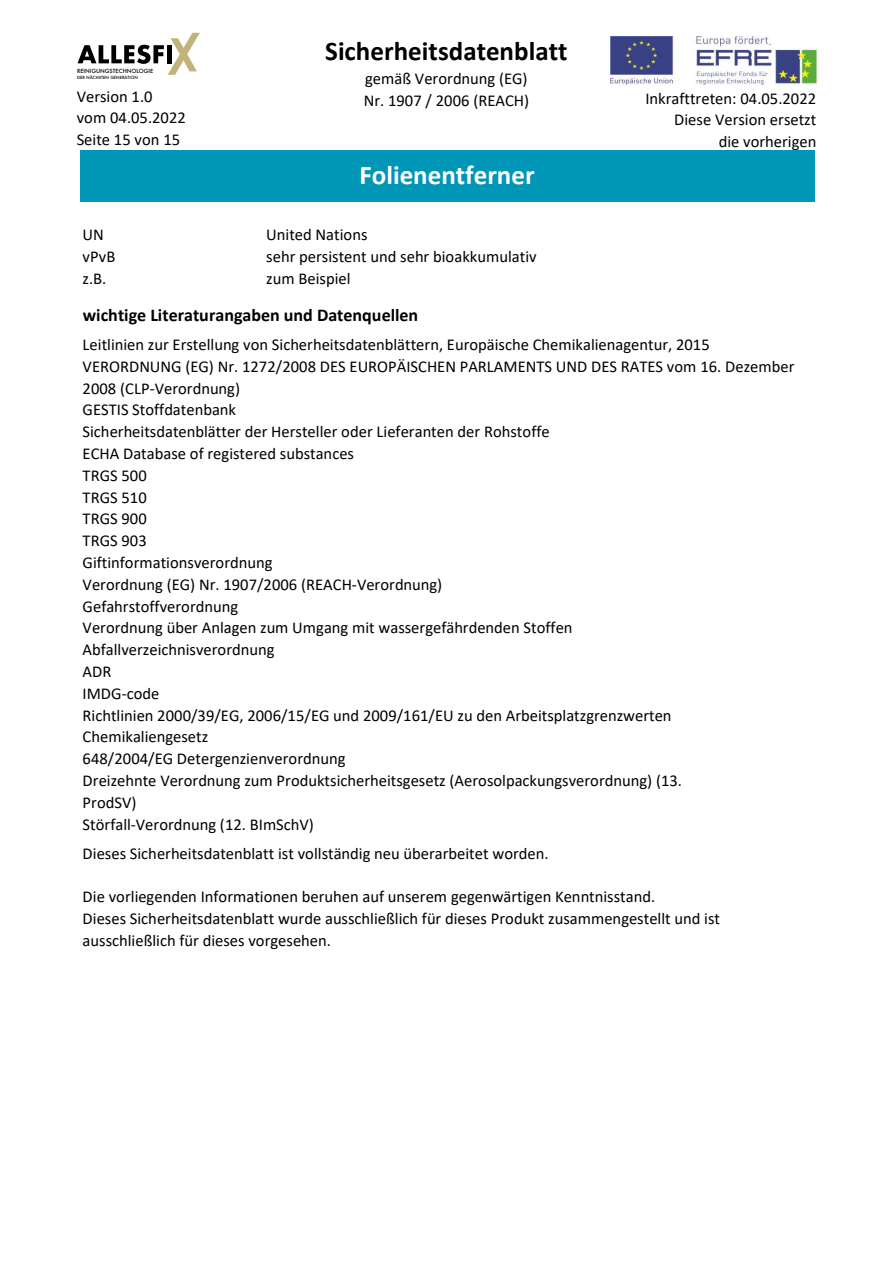
<style>
.page{position:relative;width:893px;height:1263px;background:#fff}
.page>*{position:absolute;margin:0;border:0;box-sizing:border-box;transform-origin:0 0}
.t1{font:700 27px "Calibri";color:#000}
.t2{font:700 27px "Calibri";color:#fff}
.t3{font:700 18px "Calibri";color:#000}
.t4{font:16.5px/21.8px "Calibri";color:#000}
.t5{font:10.5px "Myriad Pro";color:#2b4b90}
.t6{font:500 5.55px "Futura";color:#000001}
.t7{font:500 4.2px "Futura";color:#000001}
</style>
<div class="page">
<img style="left:611px;top:37px;width:205px;height:48px">
<div style="left:80px;top:151px;width:734px;height:51px;background:#0096b7"></div>
<svg style="left:78px;top:33px;width:122px;height:42px"></svg>
<div style="left:770px;top:34px;width:47px;height:12px;background:#fff"></div>
<p class="t6" style="left:77px;top:67px;width:78px">REINIGUNGSTECHNOLOGIE</p>
<p class="t7" style="left:77px;top:75px;width:62px">DER NÄCHSTEN GENERATION</p>
<p class="t4" style="left:77px;top:85px;width:111px">Version 1.0 vom 04.05.2022<br>Seite 15 von 15</p>
<h1 class="t1" style="left:325px;top:32px;width:244px">Sicherheitsdatenblatt</h1>
<p class="t4" style="left:364px;top:68px;width:167px">gemäß Verordnung (EG)<br>Nr. 1907 / 2006 (REACH)</p>
<h1 class="t2" style="left:359px;top:156px;width:177px">Folienentferner</h1>
<p class="t4" style="left:83px;top:224px;width:23px">UN</p>
<p class="t4" style="left:266px;top:224px;width:103px">United Nations</p>
<p class="t4" style="left:83px;top:245px;width:34px">vPvB</p>
<p class="t4" style="left:266px;top:245px;width:272px">sehr persistent und sehr bioakkumulativ</p>
<p class="t4" style="left:83px;top:267px;width:25px">z.B.</p>
<p class="t4" style="left:266px;top:267px;width:86px">zum Beispiel</p>
<p class="t5" style="left:769px;top:35px;width:4px">.</p>
<p class="t4" style="left:645px;top:87px;width:172px;text-align:right">Inkrafttreten: 04.05.2022<br>Diese Version ersetzt<br>die vorherigen</p>
<p class="t3" style="left:83px;top:302px;width:337px">wichtige Literaturangaben und Datenquellen</p>
<p class="t4" style="left:83px;top:333px;width:713px">Leitlinien zur Erstellung von Sicherheitsdatenblättern, Europäische Chemikalienagentur, 2015<br>VERORDNUNG (EG) Nr. 1272/2008 DES EUROPÄISCHEN PARLAMENTS UND DES RATES vom 16. Dezember 2008 (CLP-Verordnung)<br>GESTIS Stoffdatenbank</p>
<p class="t4" style="left:83px;top:420px;width:468px">Sicherheitsdatenblätter der Hersteller oder Lieferanten der Rohstoffe<br>ECHA Database of registered substances</p>
<p class="t4" style="left:83px;top:486px;width:66px">TRGS 510<br>TRGS 900</p>
<p class="t4" style="left:83px;top:551px;width:191px">Giftinformationsverordnung</p>
<p class="t4" style="left:83px;top:464px;width:66px">TRGS 500</p>
<p class="t4" style="left:83px;top:529px;width:66px">TRGS 903</p>
<p class="t4" style="left:83px;top:573px;width:491px">Verordnung (EG) Nr. 1907/2006 (REACH-Verordnung)<br>Gefahrstoffverordnung<br>Verordnung über Anlagen zum Umgang mit wassergefährdenden Stoffen<br>Abfallverzeichnisverordnung<br>ADR<br>IMDG-code</p>
<p class="t4" style="left:83px;top:704px;width:601px">Richtlinien 2000/39/EG, 2006/15/EG und 2009/161/EU zu den Arbeitsplatzgrenzwerten Chemikaliengesetz<br>648/2004/EG Detergenzienverordnung<br>Dreizehnte Verordnung zum Produktsicherheitsgesetz (Aerosolpackungsverordnung) (13.<br>ProdSV)<br>Störfall-Verordnung (12. BImSchV)</p>
<p class="t4" style="left:83px;top:841px;width:467px">Dieses Sicherheitsdatenblatt ist vollständig neu überarbeitet worden.</p>
<p class="t4" style="left:83px;top:885px;width:639px">Die vorliegenden Informationen beruhen auf unserem gegenwärtigen Kenntnisstand.<br>Dieses Sicherheitsdatenblatt wurde ausschließlich für dieses Produkt zusammengestellt und ist ausschließlich für dieses vorgesehen.</p>
</div>
